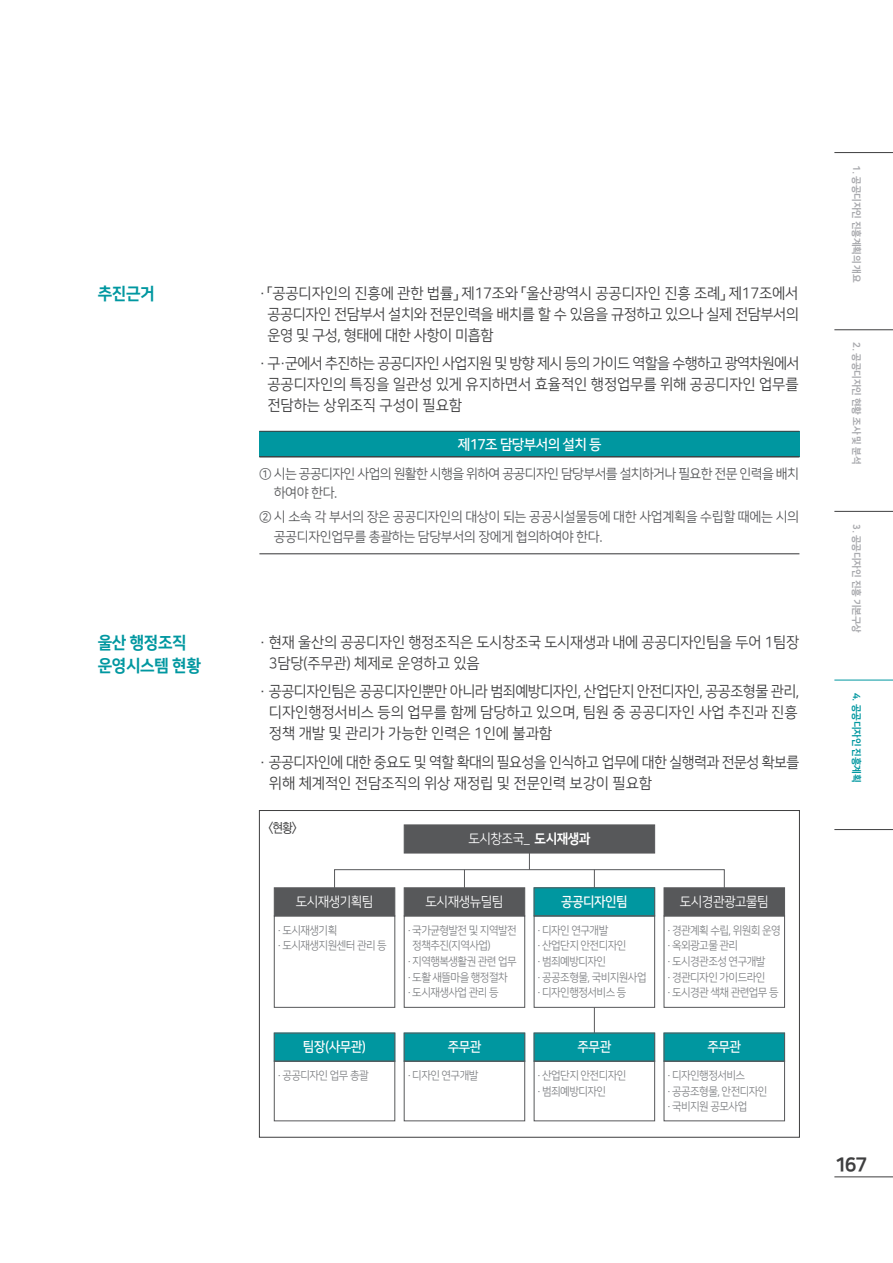
<style>
.page{position:relative;width:893px;height:1263px;background:#fff}
.page>*{position:absolute;margin:0;border:0;box-sizing:border-box;transform-origin:0 0}
.t1{font:19.5px "Nanum Square EB";color:#3e3e3f}
.t2{font:16.8px/22.5px "Nanum Square EB";letter-spacing:-.025em;color:#0097a0;scale:.95 1}
.t3{font:15px/21px "Nanum Square R";letter-spacing:-.01em;color:#3e3e3f;text-align:justify;scale:.94 1}
.t4{font:15px/21px "Nanum Square R";letter-spacing:-.01em;color:#3e3e3f}
.t5{font:15px/21px "Nanum Square R";letter-spacing:-.035em;color:#3e3e3f}
.t6{font:14.25px "Nanum Square B";letter-spacing:-.04em;color:#fff;scale:.96 1}
.t7{font:13.5px/19.5px "Nanum Square R";letter-spacing:-.03em;color:#57585a}
.t8{font:13.5px "Nanum Square R";letter-spacing:-.04em;color:#fff;scale:.94 1}
.t9{font:13.5px "Nanum Square B";letter-spacing:-.04em;color:#fff;scale:.94 1}
.t10{font:500 13.2px "Ko Pub Dotum";color:#3e3e3f;scale:.91 1}
.t11{font:11.4px/15.6px "Nanum Square R";letter-spacing:-.05em;color:#808285;scale:.93 1}
.t12{font:9.75px "Nanum Square EB";letter-spacing:-.02em;color:#a8a9ad}
.t13{font:9.75px "Nanum Square EB";letter-spacing:-.02em;color:#0097a0}
.s1{color:rgb(62 62 63/0)}
.s2{color:rgb(87 88 90/0)}
.s3{font-family:"Nanum Square EB"}
.s4{color:rgb(128 130 133/0)}
</style>
<div class="page">
<hr style="left:834px;top:1176px;width:59px;height:1px;background:#3e3e3f">
<hr style="left:834px;top:511px;width:59px;height:1px;background:#3e3e3f">
<hr style="left:834px;top:680px;width:59px;height:1px;background:#0097a0">
<hr style="left:834px;top:829px;width:59px;height:1px;background:#3e3e3f">
<hr style="left:834px;top:329px;width:59px;height:1px;background:#3e3e3f">
<hr style="left:834px;top:152px;width:59px;height:1px;background:#3e3e3f">
<div style="left:259px;top:431px;width:540px;height:26px;background:#0097a0"></div>
<hr style="left:259px;top:431px;width:540px;height:1px;background:#3e3e3f">
<hr style="left:259px;top:456px;width:540px;height:1px;background:#3e3e3f">
<hr style="left:259px;top:553px;width:540px;height:1px;background:#3e3e3f">
<div style="left:334px;top:869px;width:391px;height:19px;border:1px solid #57585a"></div>
<div style="left:404px;top:824px;width:251px;height:29px;background:#57585a;border:1px solid #57585a"></div>
<div style="left:274px;top:887px;width:121px;height:29px;background:#57585a;border:1px solid #57585a"></div>
<div style="left:404px;top:887px;width:121px;height:29px;background:#57585a;border:1px solid #57585a"></div>
<svg style="left:464px;top:870px;width:1px;height:18px"></svg>
<svg style="left:529px;top:853px;width:1px;height:17px"></svg>
<svg style="left:594px;top:870px;width:1px;height:17px"></svg>
<svg style="left:594px;top:1008px;width:1px;height:25px"></svg>
<div style="left:664px;top:887px;width:121px;height:29px;background:#57585a;border:1px solid #57585a"></div>
<div style="left:534px;top:887px;width:121px;height:29px;background:#0097a0"></div>
<div style="left:534px;top:887px;width:121px;height:29px;border:1px solid #57585a"></div>
<div style="left:274px;top:915px;width:121px;height:93px;border:1px solid #57585a"></div>
<div style="left:404px;top:915px;width:121px;height:93px;border:1px solid #57585a"></div>
<div style="left:534px;top:915px;width:121px;height:93px;border:1px solid #57585a"></div>
<div style="left:274px;top:1033px;width:121px;height:28px;background:#0097a0"></div>
<div style="left:274px;top:1033px;width:121px;height:28px;border:1px solid #57585a"></div>
<div style="left:404px;top:1033px;width:121px;height:28px;background:#0097a0"></div>
<div style="left:404px;top:1033px;width:121px;height:28px;border:1px solid #57585a"></div>
<div style="left:664px;top:1033px;width:121px;height:28px;background:#0097a0"></div>
<div style="left:664px;top:1033px;width:121px;height:28px;border:1px solid #57585a"></div>
<div style="left:534px;top:1033px;width:121px;height:28px;background:#0097a0"></div>
<div style="left:534px;top:1033px;width:121px;height:28px;border:1px solid #57585a"></div>
<div style="left:534px;top:1061px;width:121px;height:60px;border:1px solid #57585a"></div>
<div style="left:664px;top:1061px;width:121px;height:60px;border:1px solid #57585a"></div>
<div style="left:274px;top:1061px;width:121px;height:60px;border:1px solid #57585a"></div>
<div style="left:404px;top:1061px;width:121px;height:60px;border:1px solid #57585a"></div>
<div style="left:664px;top:915px;width:121px;height:93px;border:1px solid #57585a"></div>
<h2 class="t2" style="left:98px;top:283px;width:62px">추진근거</h2>
<h3 class="t3" style="left:259px;top:283px;width:576px">· 「공공디자인의 진흥에 관한 법률」 제17조와 「울산광역시 공공디자인 진흥 조례」 제17조에서 <span class="s1">·</span> 공공디자인 전담부서 설치와 전문인력을 배치를 할 수 있음을 규정하고 있으나 실제 전담부서의 <span class="s1">·</span> 운영 및 구성, 형태에 대한 사항이 미흡함</h3>
<h3 class="t3" style="left:259px;top:353px;width:576px">· 구·군에서 추진하는 공공디자인 사업지원 및 방향 제시 등의 가이드 역할을 수행하고 광역차원에서 <span class="s1">·</span> 공공디자인의 특징을 일관성 있게 유지하면서 효율적인 행정업무를 위해 공공디자인 업무를 <span class="s1">·</span> 전담하는 상위조직 구성이 필요함</h3>
<p class="t6" style="left:458px;top:436px;width:151px">제17조 담당부서의 설치 등</p>
<p class="t7" style="left:259px;top:464px;width:541px">① 시는 공공디자인 사업의 원활한 시행을 위하여 공공디자인 담당부서를 설치하거나 필요한 전문 인력을 배치<br><span class="s2">①</span> 하여야 한다.</p>
<p class="t7" style="left:259px;top:507px;width:541px">② 시 소속 각 부서의 장은 공공디자인의 대상이 되는 공공시설물등에 대한 사업계획을 수립할 때에는 시의<br><span class="s2">①</span> 공공디자인업무를 총괄하는 담당부서의 장에게 협의하여야 한다.</p>
<h2 class="t2" style="left:98px;top:632px;width:110px">울산 행정조직 운영시스템 현황</h2>
<h3 class="t4" style="left:259px;top:632px;width:541px">· 현재 울산의 공공디자인 행정조직은 도시창조국 도시재생과 내에 공공디자인팀을 두어 1팀장 <span class="s1">·</span> 3담당(주무관) 체제로 운영하고 있음</h3>
<h3 class="t4" style="left:259px;top:681px;width:541px;text-align:justify">· 공공디자인팀은 공공디자인뿐만 아니라 범죄예방디자인, 산업단지 안전디자인, 공공조형물 관리, <span class="s1">·</span> 디자인행정서비스 등의 업무를 함께 담당하고 있으며, 팀원 중 공공디자인 사업 추진과 진흥 <span class="s1">·</span> 정책 개발 및 관리가 가능한 인력은 1인에 불과함</h3>
<h3 class="t5" style="left:259px;top:752px;width:541px">· 공공디자인에 대한 중요도 및 역할 확대의 필요성을 인식하고 업무에 대한 실행력과 전문성 확보를 <span class="s1">·</span> 위해 체계적인 전담조직의 위상 재정립 및 전문인력 보강이 필요함</h3>
<p class="t10" style="left:268px;top:821px;width:33px">&lt;현황&gt;</p>
<p class="t8" style="left:468px;top:832px;width:131px">도시창조국_ <span class="s3">도시재생과</span></p>
<p class="t8" style="left:296px;top:895px;width:84px">도시재생기획팀</p>
<p class="t8" style="left:426px;top:895px;width:84px">도시재생뉴딜팀</p>
<p class="t9" style="left:561px;top:894px;width:73px">공공디자인팀</p>
<p class="t8" style="left:680px;top:895px;width:96px">도시경관광고물팀</p>
<p class="t11" style="left:667px;top:922px;width:124px">·경관계획 수립, 위원회 운영 ·옥외광고물 관리 ·도시경관조성 연구개발 ·경관디자인 가이드라인 ·도시경관 색채 관련업무 등</p>
<p class="t11" style="left:277px;top:922px;width:119px">·도시재생기획 ·도시재생지원센터 관리 등</p>
<p class="t11" style="left:407px;top:922px;width:119px">·국가균형발전 및 지역발전 <span class="s4">·</span>정책추진(지역사업) ·지역행복생활권 관련 업무 ·도활 새뜰마을 행정절차 ·도시재생사업 관리 등</p>
<p class="t11" style="left:537px;top:922px;width:119px">·디자인 연구개발 ·산업단지 안전디자인 ·범죄예방디자인 ·공공조형물, 국비지원사업 ·디자인행정서비스 등</p>
<p class="t9" style="left:303px;top:1040px;width:69px">팀장(사무관)</p>
<p class="t9" style="left:448px;top:1040px;width:37px">주무관</p>
<p class="t9" style="left:578px;top:1040px;width:37px">주무관</p>
<p class="t9" style="left:707px;top:1040px;width:37px">주무관</p>
<p class="t11" style="left:667px;top:1068px;width:110px">·디자인행정서비스 ·공공조형물, 안전디자인 ·국비지원 공모사업</p>
<p class="t11" style="left:277px;top:1068px;width:100px">·공공디자인 업무 총괄</p>
<p class="t11" style="left:407px;top:1068px;width:78px">·디자인 연구개발</p>
<p class="t11" style="left:537px;top:1068px;width:98px">·산업단지 안전디자인 ·범죄예방디자인</p>
<p class="t12" style="left:862px;top:165px;width:119px;rotate:90deg">1. 공공디자인 진흥계획의 개요</p>
<p class="t12" style="left:862px;top:342px;width:124px;rotate:90deg">2. 공공디자인 현황 조사 및 분석</p>
<p class="t12" style="left:862px;top:524px;width:111px;rotate:90deg">3. 공공디자인 진흥 기본구상</p>
<p class="t13" style="left:862px;top:692px;width:91px;rotate:90deg">4. 공공디자인 진흥계획</p>
<h1 class="t1" style="left:834px;top:1154px;width:34px">167</h1>
</div>
